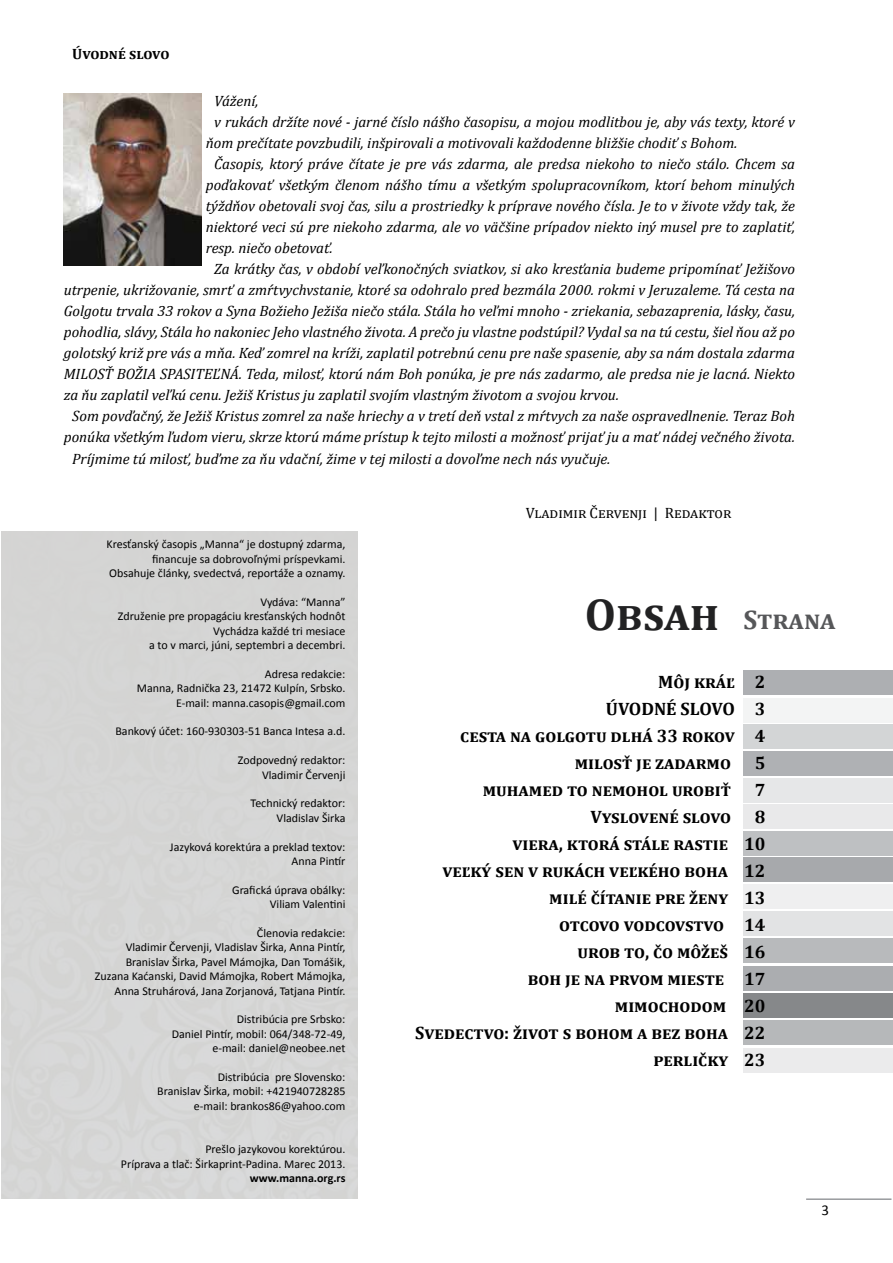
<style>
.page{position:relative;width:893px;height:1263px;background:#fff}
.page>*{position:absolute;margin:0;border:0;box-sizing:border-box;transform-origin:0 0}
.t1{font:700 27px "Cambria";letter-spacing:.02em;color:#565759}
.t2{font:700 18px/27px "Cambria";color:#000;text-align:right}
.t3{font:italic 15px "Cambria";color:#000}
.t4{font:15px "Cambria";letter-spacing:.03em;color:#000}
.t5{font:700 15px "Cambria";color:#000}
.t6{font:15px "Calibri";color:#000}
.t7{font:12px/14.4px "Calibri";color:#000;text-align:right}
.t8{font:700 12px "Calibri";color:#000}
.s1{font-size:45px;color:#222223}
</style>
<div class="page">
<hr style="left:806px;top:1198px;width:85px;height:2px;background:#999b9e">
<img style="left:64px;top:94px;width:138px;height:172px">
<div style="left:743px;top:698px;width:150px;height:25px;background:#f3f4f4"></div>
<div style="left:743px;top:725px;width:150px;height:24px;background:#d3d5d6"></div>
<div style="left:743px;top:751px;width:150px;height:25px;background:#afb1b4"></div>
<div style="left:743px;top:778px;width:150px;height:24px;background:#e6e7e8"></div>
<div style="left:743px;top:804px;width:150px;height:25px;background:#e9e9ea"></div>
<div style="left:743px;top:831px;width:150px;height:25px;background:#bec0c2"></div>
<div style="left:743px;top:857px;width:150px;height:25px;background:#a7a9ac"></div>
<div style="left:743px;top:884px;width:150px;height:25px;background:#efeff0"></div>
<div style="left:743px;top:911px;width:150px;height:24px;background:#e2e3e4"></div>
<div style="left:743px;top:938px;width:150px;height:25px;background:#b8babc"></div>
<div style="left:743px;top:966px;width:150px;height:25px;background:#abadb0"></div>
<div style="left:743px;top:993px;width:150px;height:24px;background:#86888a"></div>
<div style="left:743px;top:1020px;width:150px;height:25px;background:#b6b8ba"></div>
<div style="left:743px;top:1048px;width:150px;height:25px;background:#ebebec"></div>
<div style="left:743px;top:670px;width:150px;height:25px;background:#adafb2"></div>
<p class="t5" style="left:72px;top:44px;width:99px">Úvodné slovo</p>
<p class="t3" style="left:214px;top:91px;width:46px">Vážení,</p>
<p class="t3" style="left:214px;top:112px;width:582px">v rukách držíte nové - jarné číslo nášho časopisu, a mojou modlitbou je, aby vás texty, ktoré v</p>
<p class="t3" style="left:206px;top:133px;width:533px">ňom prečítate povzbudili, inšpirovali a motivovali každodenne bližšie chodiť s Bohom.</p>
<p class="t3" style="left:214px;top:154px;width:582px">Časopis, ktorý práve čítate je pre vás zdarma, ale predsa niekoho to niečo stálo. Chcem sa</p>
<p class="t3" style="left:206px;top:175px;width:591px">poďakovať všetkým členom nášho tímu a všetkým spolupracovníkom, ktorí behom minulých</p>
<p class="t3" style="left:206px;top:196px;width:591px">týždňov obetovali svoj čas, silu a prostriedky k príprave nového čísla. Je to v živote vždy tak, že</p>
<p class="t3" style="left:206px;top:217px;width:591px">niektoré veci sú pre niekoho zdarma, ale vo väčšine prípadov niekto iný musel pre to zaplatiť,</p>
<p class="t3" style="left:206px;top:238px;width:129px">resp. niečo obetovať.</p>
<p class="t3" style="left:214px;top:259px;width:582px">Za krátky čas, v období veľkonočných sviatkov, si ako kresťania budeme pripomínať Ježišovo</p>
<p class="t3" style="left:64px;top:280px;width:733px">utrpenie, ukrižovanie, smrť a zmŕtvychvstanie, ktoré sa odohralo pred bezmála 2000. rokmi v Jeruzaleme. Tá cesta na</p>
<p class="t3" style="left:64px;top:301px;width:733px">Golgotu trvala 33 rokov a Syna Božieho Ježiša niečo stála. Stála ho veľmi mnoho - zriekania, sebazaprenia, lásky, času,</p>
<p class="t3" style="left:64px;top:322px;width:733px">pohodlia, slávy, Stála ho nakoniec Jeho vlastného života. A prečo ju vlastne podstúpil? Vydal sa na tú cestu, šiel ňou až po</p>
<p class="t3" style="left:64px;top:343px;width:733px">golotský križ pre vás a mňa. Keď zomrel na kríži, zaplatil potrebnú cenu pre naše spasenie, aby sa nám dostala zdarma</p>
<p class="t3" style="left:64px;top:364px;width:733px">MILOSŤ BOŽIA SPASITEĽNÁ. Teda, milosť, ktorú nám Boh ponúka, je pre nás zadarmo, ale predsa nie je lacná. Niekto</p>
<p class="t3" style="left:64px;top:385px;width:557px">za ňu zaplatil veľkú cenu. Ježiš Kristus ju zaplatil svojím vlastným životom a svojou krvou.</p>
<p class="t3" style="left:72px;top:406px;width:724px">Som povďačný, že Ježiš Kristus zomrel za naše hriechy a v tretí deň vstal z mŕtvych za naše ospravedlnenie. Teraz Boh</p>
<p class="t3" style="left:64px;top:427px;width:733px">ponúka všetkým ľudom vieru, skrze ktorú máme prístup k tejto milosti a možnosť prijať ju a mať nádej večného života.</p>
<p class="t3" style="left:72px;top:448px;width:540px">Príjmime tú milosť, buďme za ňu vdační, žime v tej milosti a dovoľme nech nás vyučuje.</p>
<p class="t7" style="left:107px;top:537px;width:240px">Kresťanský časopis „Manna“ je dostupný zdarma, financuje sa dobrovoľnými príspevkami.<br>Obsahuje články, svedectvá, reportáže a oznamy.</p>
<p class="t7" style="left:118px;top:595px;width:229px">Vydáva: “Manna”<br>Združenie pre propagáciu kresťanských hodnôt<br>Vychádza každé tri mesiace<br>a to v marci, júni, septembri a decembri.</p>
<p class="t7" style="left:137px;top:667px;width:210px">Adresa redakcie:<br>Manna, Radnička 23, 21472 Kulpín, Srbsko.<br>E-mail: manna.casopis@gmail.com</p>
<p class="t7" style="left:115px;top:724px;width:232px">Bankový účet: 160-930303-51 Banca Intesa a.d.</p>
<p class="t7" style="left:238px;top:753px;width:109px">Zodpovedný redaktor:<br>Vladimir Červenji</p>
<p class="t7" style="left:251px;top:796px;width:96px">Technický redaktor:<br>Vladislav Širka</p>
<p class="t7" style="left:170px;top:839px;width:177px">Jazyková korektúra a preklad textov:<br>Anna Pintír</p>
<p class="t7" style="left:232px;top:883px;width:115px">Grafická úprava obálky:<br>Viliam Valentini</p>
<p class="t7" style="left:95px;top:926px;width:252px">Členovia redakcie:<br>Vladimir Červenji, Vladislav Širka, Anna Pintír, Branislav Širka, Pavel Mámojka, Dan Tomášik, Zuzana Kaćanski, David Mámojka, Robert Mámojka, Anna Struhárová, Jana Zorjanová, Tatjana Pintír.</p>
<p class="t7" style="left:172px;top:1012px;width:175px">Distribúcia pre Srbsko:<br>Daniel Pintír, mobil: 064/348-72-49, e-mail: daniel@neobee.net</p>
<p class="t7" style="left:157px;top:1070px;width:190px">Distribúcia pre Slovensko:<br>Branislav Širka, mobil: +421940728285 e-mail: brankos86@yahoo.com</p>
<p class="t7" style="left:121px;top:1142px;width:226px">Prešlo jazykovou korektúrou.<br>Príprava a tlač: Širkaprint-Padina. Marec 2013.</p>
<p class="t8" style="left:250px;top:1170px;width:97px">www.manna.org.rs</p>
<p class="t4" style="left:526px;top:504px;width:205px">Vladimir Červenji | Redaktor</p>
<h1 class="t1" style="left:585px;top:601px;width:251px"><span class="s1">Obsah</span> Strana</h1>
<p class="t2" style="left:658px;top:668px;width:109px">Môj kráľ 2</p>
<p class="t2" style="left:606px;top:695px;width:161px">ÚVODNÉ SLOVO 3</p>
<p class="t2" style="left:460px;top:722px;width:307px">cesta na golgotu dlhá 33 rokov 4</p>
<p class="t2" style="left:575px;top:749px;width:158px">milosť je zadarmo</p>
<p class="t2" style="left:755px;top:749px;width:12px">5</p>
<p class="t2" style="left:483px;top:776px;width:250px">muhamed to nemohol urobiť</p>
<p class="t2" style="left:755px;top:776px;width:12px">7</p>
<p class="t2" style="left:591px;top:803px;width:142px">Vyslovené slovo</p>
<p class="t2" style="left:415px;top:803px;width:352px">8<br>viera, ktorá stále rastie 10<br>veľký sen v rukách veľkého boha 12 milé čítanie pre ženy 13<br>otcovo vodcovstvo 14<br>urob to, čo môžeš 16<br>boh je na prvom mieste 17 mimochodom 20<br>Svedectvo: život s bohom a bez boha 22 perličky 23</p>
<p class="t6" style="left:822px;top:1200px;width:9px">3</p>
</div>
